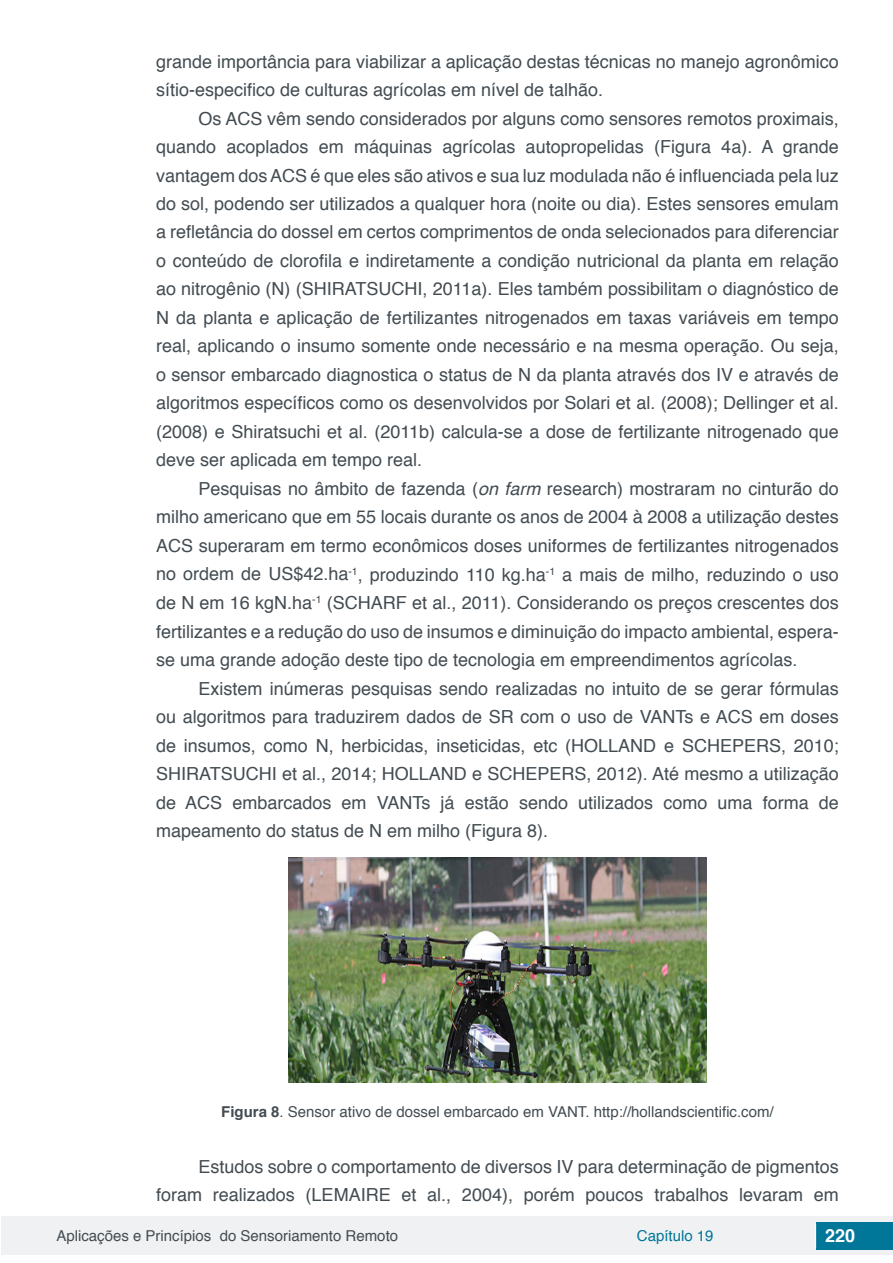
<style>
.page{position:relative;width:893px;height:1263px;background:#fff}
.page>*{position:absolute;margin:0;border:0;box-sizing:border-box;transform-origin:0 0}
.t1{font:18px/28.5px "Helvetica";color:#434c52;text-align:justify}
.t2{font:700 18px "Helvetica";color:#fff}
.t3{font:15px "Helvetica";color:#434c52}
.t4{font:15px "Helvetica";color:#007699}
.s1{font-style:italic}
.s2{font-weight:700}
</style>
<div class="page">
<div style="left:1px;top:1216px;width:891px;height:38px;background:#f0f1f2"></div>
<div style="left:816px;top:1222px;width:77px;height:27px;background:#007699"></div>
<svg style="left:815px;top:1224px;width:1px;height:24px"></svg>
<img style="left:288px;top:857px;width:419px;height:225px">
<p class="t1" style="left:156px;top:47px;width:684px">grande importância para viabilizar a aplicação destas técnicas no manejo agronômico sítio-especifico de culturas agrícolas em nível de talhão.</p>
<p class="t1" style="left:156px;top:104px;width:684px;text-indent:43px">Os ACS vêm sendo considerados por alguns como sensores remotos proximais, quando acoplados em máquinas agrícolas autopropelidas (Figura 4a). A grande vantagem dos ACS é que eles são ativos e sua luz modulada não é influenciada pela luz do sol, podendo ser utilizados a qualquer hora (noite ou dia). Estes sensores emulam a refletância do dossel em certos comprimentos de onda selecionados para diferenciar o conteúdo de clorofila e indiretamente a condição nutricional da planta em relação ao nitrogênio (N) (SHIRATSUCHI, 2011a). Eles também possibilitam o diagnóstico de N da planta e aplicação de fertilizantes nitrogenados em taxas variáveis em tempo real, aplicando o insumo somente onde necessário e na mesma operação. Ou seja, o sensor embarcado diagnostica o status de N da planta através dos IV e através de algoritmos específicos como os desenvolvidos por Solari et al. (2008); Dellinger et al. (2008) e Shiratsuchi et al. (2011b) calcula-se a dose de fertilizante nitrogenado que deve ser aplicada em tempo real.</p>
<p class="t1" style="left:156px;top:475px;width:684px;text-indent:43px">Pesquisas no âmbito de fazenda (<span class="s1">on farm</span> research) mostraram no cinturão do milho americano que em 55 locais durante os anos de 2004 à 2008 a utilização destes ACS superaram em termo econômicos doses uniformes de fertilizantes nitrogenados no ordem de US$42.ha<sup>-1</sup>, produzindo 110 kg.ha<sup>-1</sup> a mais de milho, reduzindo o uso de N em 16 kgN.ha<sup>-1</sup> (SCHARF et al., 2011). Considerando os preços crescentes dos fertilizantes e a redução do uso de insumos e diminuição do impacto ambiental, espera&shy;se uma grande adoção deste tipo de tecnologia em empreendimentos agrícolas.</p>
<p class="t1" style="left:156px;top:674px;width:684px;text-indent:43px">Existem inúmeras pesquisas sendo realizadas no intuito de se gerar fórmulas ou algoritmos para traduzirem dados de SR com o uso de VANTs e ACS em doses de insumos, como N, herbicidas, inseticidas, etc (HOLLAND e SCHEPERS, 2010; SHIRATSUCHI et al., 2014; HOLLAND e SCHEPERS, 2012). Até mesmo a utilização de ACS embarcados em VANTs já estão sendo utilizados como uma forma de mapeamento do status de N em milho (Figura 8).</p>
<p class="t3" style="left:221px;top:1100px;width:554px"><span class="s2">Figura 8</span>. Sensor ativo de dossel embarcado em VANT. http://hollandscientific.com/</p>
<p class="t1" style="left:156px;top:1152px;width:684px;text-align:right">Estudos sobre o comportamento de diversos IV para determinação de pigmentos foram realizados (LEMAIRE et al., 2004), porém poucos trabalhos levaram em</p>
<p class="t3" style="left:56px;top:1224px;width:343px">Aplicações e Princípios do Sensoriamento Remoto</p>
<p class="t4" style="left:637px;top:1224px;width:78px">Capítulo 19</p>
<p class="t2" style="left:825px;top:1221px;width:32px">220</p>
</div>
